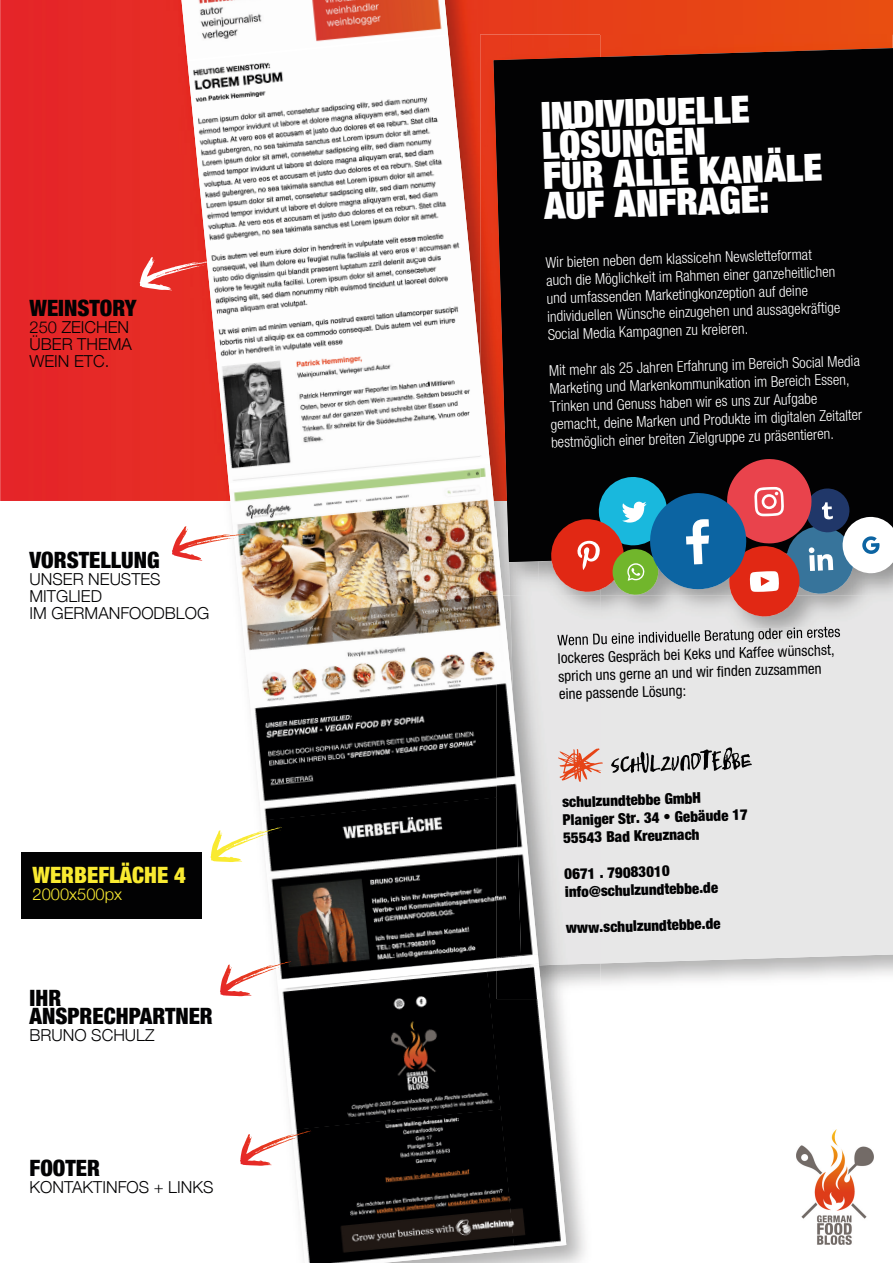
<style>
.page{position:relative;width:893px;height:1263px;background:#fff}
.page>*{position:absolute;margin:0;border:0;box-sizing:border-box;transform-origin:0 0}
.t1{font:900 condensed 37.65px/30.3px "Helvetica Neue LT Std";color:#fff}
.t2{font:900 condensed 22.5px/18px "Helvetica Neue";color:#020203}
.t3{font:900 condensed 22.5px "Helvetica Neue";color:#f9ea31}
.t4{font:300 16.5px/16.8px "Helvetica Neue";color:#020203}
.t5{font:300 16.5px "Helvetica Neue";color:#f9ea31}
.t6{font:300 condensed 15px/18px "Helvetica Neue LT Std";color:#fff}
.t7{font:900 condensed 15px/18px "Helvetica Neue LT Std";color:#020203}
.t8{font:condensed 15px/17.9px "Helvetica Neue LT Std";color:#020203}
</style>
<div class="page">
<div style="left:600px;top:649px;width:293px;height:317px;background:#e7e7e7"></div>
<div style="left:600px;top:0;width:293px;height:34px;background:#e84615"></div>
<div style="left:600px;top:34px;width:293px;height:14px;background:#e84614"></div>
<div style="left:600px;top:48px;width:293px;height:399px;background:#020203"></div>
<img style="left:21px;top:852px;width:564px;height:411px">
<img style="left:542px;top:965px;width:58px;height:34px">
<img style="left:521px;top:595px;width:79px;height:370px">
<div style="left:0;top:0;width:600px;height:501px;background:#e62927"></div>
<img style="left:509px;top:562px;width:30px;height:33px">
<img style="left:480px;top:34px;width:120px;height:430px">
<img style="left:494px;top:57px;width:106px;height:505px">
<img style="left:552px;top:435px;width:48px;height:12px">
<img style="left:558px;top:651px;width:42px;height:15px">
<img style="left:181px;top:0;width:267px;height:60px">
<img style="left:187px;top:62px;width:209px;height:158px">
<img style="left:396px;top:36px;width:84px;height:423px">
<img style="left:203px;top:199px;width:224px;height:179px">
<img style="left:218px;top:357px;width:219px;height:126px">
<img style="left:480px;top:364px;width:9px;height:94px">
<img style="left:187px;top:34px;width:261px;height:28px">
<img style="left:234px;top:501px;width:263px;height:152px">
<img style="left:246px;top:636px;width:251px;height:170px">
<img style="left:262px;top:797px;width:235px;height:164px">
<img style="left:497px;top:595px;width:24px;height:361px">
<img style="left:513px;top:702px;width:25px;height:254px">
<img style="left:229px;top:464px;width:265px;height:37px">
<img style="left:480px;top:501px;width:17px;height:94px">
<img style="left:497px;top:537px;width:6px;height:58px">
<img style="left:229px;top:459px;width:251px;height:30px">
<svg style="left:480px;top:458px;width:10px;height:7px"></svg>
<img style="left:278px;top:989px;width:209px;height:141px">
<img style="left:487px;top:968px;width:79px;height:282px">
<img style="left:292px;top:1109px;width:223px;height:154px">
<img style="left:497px;top:965px;width:45px;height:34px">
<img style="left:521px;top:965px;width:18px;height:1px">
<img style="left:277px;top:959px;width:220px;height:30px">
<img style="left:497px;top:956px;width:24px;height:12px">
<img style="left:521px;top:954px;width:18px;height:11px">
<svg style="left:140px;top:257px;width:77px;height:33px"></svg>
<svg style="left:221px;top:961px;width:70px;height:27px"></svg>
<svg style="left:241px;top:1130px;width:70px;height:27px"></svg>
<svg style="left:172px;top:526px;width:76px;height:35px"></svg>
<img style="left:797px;top:1129px;width:76px;height:115px">
<div style="left:21px;top:852px;width:180px;height:66px;background:#020203"></div>
<svg style="left:211px;top:827px;width:71px;height:35px"></svg>
<div style="left:600px;top:447px;width:293px;height:11px;background:#020203"></div>
<img style="left:539px;top:447px;width:61px;height:202px">
<img style="left:552px;top:447px;width:109px;height:3px">
<img style="left:600px;top:626px;width:240px;height:21px">
<img style="left:557px;top:633px;width:43px;height:15px">
<img style="left:657px;top:644px;width:177px;height:5px">
<svg style="left:539px;top:458px;width:354px;height:159px;background:#73666e"></svg>
<svg style="left:611px;top:747px;width:141px;height:26px;background:#a8a8a9"></svg>
<svg style="left:558px;top:748px;width:45px;height:34px;background:#e6ac9d"></svg>
<h2 class="t2" style="left:30px;top:299px;width:108px">WEINSTORY</h2>
<p class="t4" style="left:30px;top:318px;width:104px">250 ZEICHEN<br>ÜBER THEMA<br>WEIN ETC.</p>
<h2 class="t2" style="left:30px;top:551px;width:132px">VORSTELLUNG</h2>
<p class="t4" style="left:30px;top:570px;width:181px">UNSER NEUSTES<br>MITGLIED<br>IM GERMANFOODBLOG</p>
<h2 class="t3" style="left:33px;top:861px;width:155px">WERBEFLÄCHE 4</h2>
<p class="t5" style="left:33px;top:884px;width:91px">2000x500px</p>
<h2 class="t2" style="left:30px;top:989px;width:185px">IHR<br>ANSPRECHPARTNER</h2>
<p class="t4" style="left:30px;top:1026px;width:127px">BRUNO SCHULZ</p>
<h2 class="t2" style="left:30px;top:1158px;width:72px">FOOTER</h2>
<p class="t4" style="left:30px;top:1178px;width:185px">KONTAKTINFOS + LINKS</p>
<h1 class="t1" style="left:540px;top:99px;width:281px;rotate:-2deg">INDIVIDUELLE<br>LÖSUNGEN<br>FÜR ALLE KANÄLE<br>AUF ANFRAGE:</h1>
<p class="t6" style="left:545px;top:254px;width:295px;rotate:-2deg">Wir bieten neben dem klassicehn Newsletteformat auch die Möglichkeit im Rahmen einer ganzeheitlichen und umfassenden Marketingkonzeption auf deine individuellen Wünsche einzugehen und aussagekräftige Social Media Kampagnen zu kreieren.</p>
<p class="t6" style="left:548px;top:362px;width:313px;rotate:-2deg">Mit mehr als 25 Jahren Erfahrung im Bereich Social Media Marketing und Markenkommunikation im Bereich Essen, Trinken und Genuss haben wir es uns zur Aufgabe gemacht, deine Marken und Produkte im digitalen Zeitalter bestmöglich einer breiten Zielgruppe zu präsentieren.</p>
<p class="t8" style="left:557px;top:650px;width:278px;rotate:-2deg">lockeres Gespräch bei Keks und Kaffee wünschst, sprich uns gerne an und wir fi nden zuzsammen eine passende Lösung:</p>
<p class="t7" style="left:562px;top:793px;width:187px;rotate:-2deg">schulzundtebbe GmbH<br>Planiger Str. 34 • Gebäude 17<br>55543 Bad Kreuznach</p>
<p class="t7" style="left:564px;top:865px;width:155px;rotate:-2deg">0671 . 79083010 info@schulzundtebbe.de</p>
<p class="t7" style="left:566px;top:919px;width:156px;rotate:-2deg">www.schulzundtebbe.de</p>
</div>
